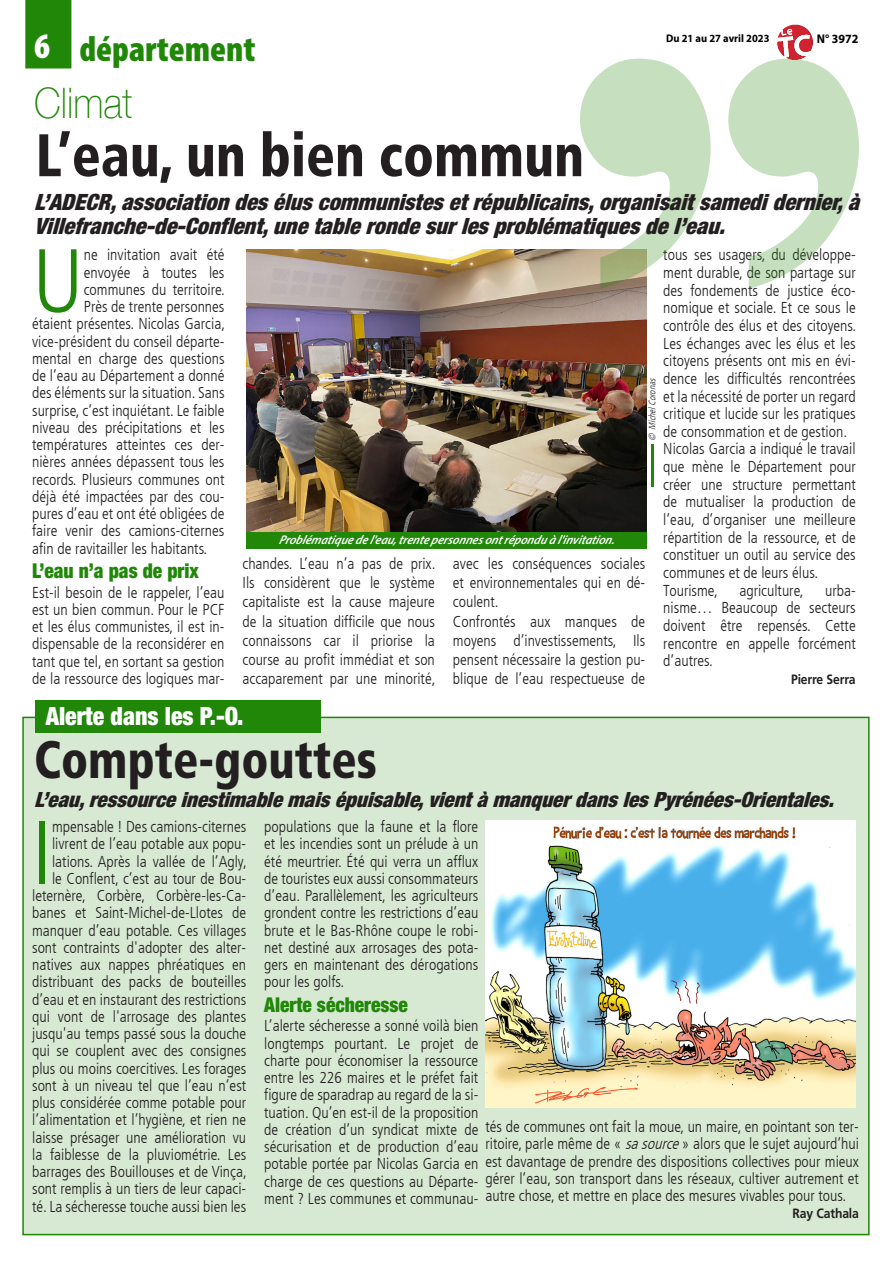
<style>
.page{position:relative;width:893px;height:1263px;background:#fff}
.page>*{position:absolute;margin:0;border:0;box-sizing:border-box;transform-origin:0 0}
._6_-_TEXTE{font:300 condensed 89.85px "Frutiger LT";color:#208708}
._3_-_TITRE{font:900 condensed 60px "Frutiger LT Std";color:#231f20;scale:.9 1}
._3_-_TITRE-2{font:900 condensed 52.5px "Frutiger LT Std";color:#231f20;scale:.9 1}
._3_-_TITRE-3{font:100 42px "Helvetica Neue";color:#208708;scale:.9 1}
.t1{font:900 condensed 36px "Myriad Pro";color:#208708}
.t2{font:900 condensed 36px "Myriad Pro";color:#fff}
._7_-_INTERTITRE{font:900 condensed 25.2px "Helvetica Neue";color:#fff;scale:.95 1}
._5_-_CHAPO{font:italic 900 condensed 22.5px/24px "Helvetica Neue";color:#231f20}
._5_-_CHAPO-2{font:italic 900 condensed 21px "Helvetica Neue";color:#231f20}
._7_-_INTERTITRE-2{font:900 condensed 20.4px "Helvetica Neue";color:#208708;scale:.95 1}
._6_-_TEXTE-2{font:300 condensed 15.75px/17.2px "Frutiger LT";color:#231f20;text-align:justify}
._8_-_SIGNATURE{font:700 13.5px "Frutiger LT Std";letter-spacing:-.01em;color:#231f20;scale:.9 1}
.LEGENDE_PHOTO{font:italic 600 12.6px "Myriad Pro";color:#fff;scale:.95 1}
.t3{font:700 12.6px "Myriad Pro";color:#000;scale:.95 1}
.t4{font:700 10.95px "Myriad Pro";color:#000;scale:.95 1}
.auteur_photo{font:italic 300 condensed 9.45px "Frutiger LT";color:#231f20;scale:.95 1}
.s1{font-style:italic}
</style>
<div class="page">
<img style="left:777px;top:24px;width:35px;height:35px">
<div style="left:22px;top:717px;width:848px;height:518px;background:#d7e9d3;border:2px solid #208708"></div>
<img style="left:247px;top:250px;width:400px;height:282px">
<svg style="left:580px;top:59px;width:279px;height:230px;fill:#c5dfbf"></svg>
<div style="left:25px;top:0;width:47px;height:68px;background:#208708"></div>
<img style="left:485px;top:820px;width:371px;height:288px">
<div style="left:35px;top:700px;width:285px;height:33px;background:#208708"></div>
<hr style="left:651px;top:444px;width:3px;height:43px;background:#208708">
<div style="left:247px;top:532px;width:400px;height:17px;background:#208708"></div>
<p class="t2" style="left:34px;top:23px;width:17px">6</p>
<p class="t1" style="left:79px;top:26px;width:178px">département</p>
<p class="_3_-_TITRE-3" style="left:34px;top:71px;width:110px">Climat</p>
<p class="t4" style="left:666px;top:32px;width:111px">Du 21 au 27 avril 2023</p>
<p class="t3" style="left:817px;top:31px;width:45px">N° 3972</p>
<p class="_3_-_TITRE" style="left:36px;top:119px;width:611px">L’eau, un bien commun</p>
<p class="_5_-_CHAPO" style="left:34px;top:190px;width:834px">L’ADECR,associationdeséluscommunistesetrépublicains,organisaitsamedidernier,à<br>Villefranche-de-Conflent,unetablerondesurlesproblématiquesdel’eau.</p>
<p class="_6_-_TEXTE" style="left:32px;top:230px;width:53px">U</p>
<p class="_6_-_TEXTE-2" style="left:84px;top:246px;width:142px">ne invitation avait été</p>
<p class="_6_-_TEXTE-2" style="left:84px;top:264px;width:142px">envoyée à toutes les</p>
<p class="_6_-_TEXTE-2" style="left:84px;top:281px;width:143px">communes du territoire.</p>
<p class="_6_-_TEXTE-2" style="left:84px;top:298px;width:142px">Près de trente personnes</p>
<p class="_6_-_TEXTE-2" style="left:32px;top:315px;width:194px">étaient présentes. Nicolas Garcia,</p>
<p class="_6_-_TEXTE-2" style="left:32px;top:333px;width:194px">vice-président du conseil départe-</p>
<p class="_6_-_TEXTE-2" style="left:32px;top:350px;width:194px">mental en charge des questions</p>
<p class="_6_-_TEXTE-2" style="left:32px;top:367px;width:194px">de l’eau au Département a donné</p>
<p class="_6_-_TEXTE-2" style="left:32px;top:384px;width:194px">des éléments sur la situation. Sans</p>
<p class="_6_-_TEXTE-2" style="left:32px;top:402px;width:194px">surprise, c’est inquiétant. Le faible</p>
<p class="_6_-_TEXTE-2" style="left:32px;top:419px;width:194px">niveau des précipitations et les</p>
<p class="_6_-_TEXTE-2" style="left:32px;top:436px;width:194px">températures atteintes ces der-</p>
<p class="_6_-_TEXTE-2" style="left:32px;top:453px;width:194px">nières années dépassent tous les</p>
<p class="_6_-_TEXTE-2" style="left:32px;top:471px;width:194px">records. Plusieurs communes ont</p>
<p class="_6_-_TEXTE-2" style="left:32px;top:488px;width:194px">déjà été impactées par des cou-</p>
<p class="_6_-_TEXTE-2" style="left:32px;top:505px;width:194px">pures d’eau et ont été obligées de</p>
<p class="_6_-_TEXTE-2" style="left:32px;top:522px;width:194px">faire venir des camions-citernes</p>
<p class="_6_-_TEXTE-2" style="left:32px;top:540px;width:177px">afin de ravitailler les habitants.</p>
<p class="_7_-_INTERTITRE-2" style="left:32px;top:558px;width:177px">L’eau n’a pas de prix</p>
<p class="_6_-_TEXTE-2" style="left:32px;top:584px;width:194px">Est-il besoin de le rappeler, l’eau est un bien commun. Pour le PCF et les élus communistes, il est in&shy;dispensable de la reconsidérer en tant que tel, en sortant sa gestion de la ressource des logiques mar-</p>
<p class="_6_-_TEXTE-2" style="left:663px;top:246px;width:194px;line-height:17.7px">tous ses usagers, du développe&shy;ment durable, de son partage sur des fondements de justice éco&shy;nomique et sociale. Et ce sous le contrôle des élus et des citoyens.<br>Les échanges avec les élus et les citoyens présents ont mis en évi&shy;dence les difficultés rencontrées et la nécessité de porter un regard critique et lucide sur les pratiques de consommation et de gestion.</p>
<p class="_6_-_TEXTE-2" style="left:663px;top:440px;width:194px;line-height:17.7px">Nicolas Garcia a indiqué le travail que mène le Département pour créer une structure permettant de mutualiser la production de l’eau, d’organiser une meilleure répartition de la ressource, et de constituer un outil au service des communes et de leurs élus.</p>
<p class="_6_-_TEXTE-2" style="left:663px;top:582px;width:56px">Tourisme,</p>
<p class="_6_-_TEXTE-2" style="left:739px;top:582px;width:66px">agriculture,</p>
<p class="auteur_photo" style="left:647px;top:441px;width:70px;rotate:-90deg">© MichelCoronas</p>
<p class="LEGENDE_PHOTO" style="left:279px;top:532px;width:359px">Problématiquedel'eau, trentepersonnesontréponduàl'invitation.</p>
<p class="_6_-_TEXTE-2" style="left:243px;top:554px;width:194px;line-height:19px">chandes. L’eau n’a pas de prix.<br>Ils considèrent que le système capitaliste est la cause majeure de la situation difficile que nous connaissons car il priorise la course au profit immédiat et son accaparement par une minorité,</p>
<p class="_6_-_TEXTE-2" style="left:453px;top:554px;width:194px;line-height:19px">avec les conséquences sociales et environnementales qui en dé&shy;coulent.</p>
<p class="_6_-_TEXTE-2" style="left:663px;top:582px;width:194px;line-height:17.7px;text-indent:162px">urba&shy;nisme… Beaucoup de secteurs doivent être repensés. Cette rencontre en appelle forcément d’autres.</p>
<p class="_8_-_SIGNATURE" style="left:791px;top:671px;width:73px">Pierre Serra</p>
<p class="_6_-_TEXTE-2" style="left:453px;top:612px;width:194px;line-height:19px">Confrontés aux manques de moyens d’investissements, Ils pensent nécessaire la gestion pu&shy;blique de l’eau respectueuse de</p>
<p class="_7_-_INTERTITRE" style="left:46px;top:700px;width:210px">Alerte dans les P.-O.</p>
<p class="_3_-_TITRE-2" style="left:34px;top:728px;width:383px">Compte-gouttes</p>
<p class="_5_-_CHAPO-2" style="left:34px;top:787px;width:808px">L’eau,ressourceinestimablemaisépuisable,vientàmanquerdanslesPyrénées-Orientales.</p>
<p class="_6_-_TEXTE" style="left:32px;top:802px;width:21px">I</p>
<p class="_6_-_TEXTE-2" style="left:32px;top:818px;width:216px;text-align:right">mpensable ! Des camions-citernes livrent de l’eau potable aux popu&shy;lations. Après la vallée de l’Agly,<br>le Conflent, c’est au tour de Bou&shy;leternère, Corbère, Corbère-les-Ca&shy;banes et Saint-Michel-de-Llotes de manquer d’eau potable. Ces villages sont contraints d'adopter des alter&shy;natives aux nappes phréatiques en distribuant des packs de bouteilles d’eau et en instaurant des restrictions qui vont de l'arrosage des plantes jusqu'au temps passé sous la douche qui se couplent avec des consignes plus ou moins coercitives. Les forages sont à un niveau tel que l’eau n’est plus considérée comme potable pour l’alimentation et l’hygiène, et rien ne laisse présager une amélioration vu la faiblesse de la pluviométrie. Les barrages des Bouillouses et de Vinça, sont remplis à un tiers de leur capaci&shy;té. La sécheresse touche aussi bien les</p>
<p class="_6_-_TEXTE-2" style="left:264px;top:818px;width:216px">populations que la faune et la flore et les incendies sont un prélude à un été meurtrier. Été qui verra un afflux de touristes eux aussi consommateurs d’eau. Parallèlement, les agriculteurs grondent contre les restrictions d’eau brute et le Bas-Rhône coupe le robi&shy;net destiné aux arrosages des pota&shy;gers en maintenant des dérogations pour les golfs.</p>
<p class="_7_-_INTERTITRE-2" style="left:264px;top:992px;width:153px">Alerte sécheresse</p>
<p class="_6_-_TEXTE-2" style="left:264px;top:1017px;width:216px">L’alerte sécheresse a sonné voilà bien longtemps pourtant. Le projet de charte pour économiser la ressource entre les 226 maires et le préfet fait figure de sparadrap au regard de la si&shy;tuation. Qu’en est-il de la proposition de création d’un syndicat mixte de sécurisation et de production d’eau potable portée par Nicolas Garcia en charge de ces questions au Départe&shy;ment ? Les communes et communau-</p>
<p class="_6_-_TEXTE-2" style="left:485px;top:1118px;width:375px">tés de communes ont fait la moue, un maire, en pointant son ter&shy;ritoire, parle même de « <span class="s1">sasource</span>» alors que le sujet aujourd’hui est davantage de prendre des dispositions collectives pour mieux gérer l’eau, son transport dans les réseaux, cultiver autrement et autre chose, et mettre en place des mesures vivables pour tous.</p>
<p class="_8_-_SIGNATURE" style="left:793px;top:1206px;width:75px">Ray Cathala</p>
</div>
